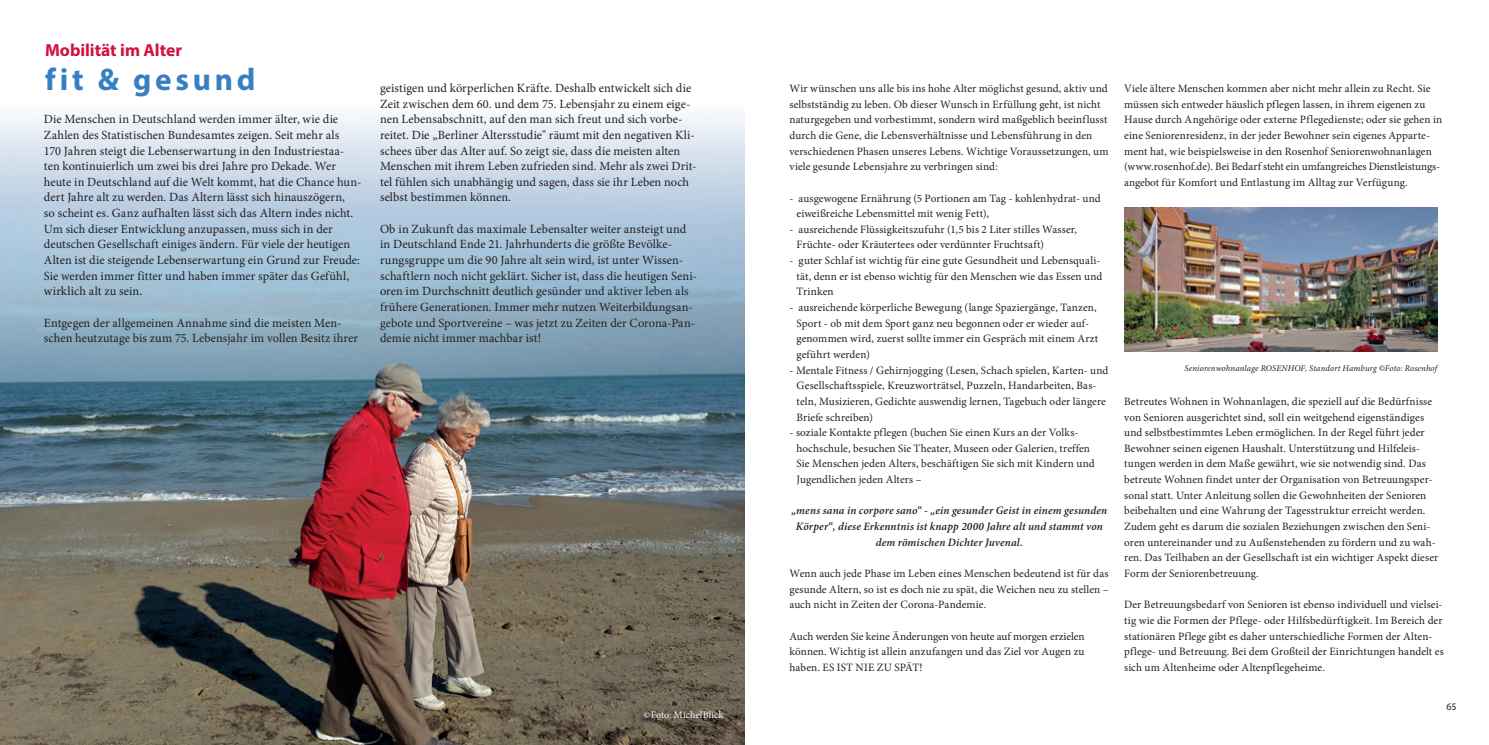
<style>
.page{position:relative;width:1489px;height:745px;background:#fff}
.page>*{position:absolute;margin:0;border:0;box-sizing:border-box;transform-origin:0 0}
.t1{font:700 31.25px "Myriad Pro";letter-spacing:.12em;color:#387fc2}
.t2{font:700 17.5px "Myriad Pro";letter-spacing:-.005em;color:#d2113d}
.t3{font:12.5px/15.6px "Minion Pro";letter-spacing:.005em;color:#231f20}
.t4{font:11.25px/15.6px "Minion Pro";letter-spacing:.005em;color:#231f20}
.t5{font:italic 600 11.25px/15.6px "Minion Pro";letter-spacing:.015em;color:#231f20;text-align:center}
.t6{font:10px "Minion Pro";letter-spacing:.01em;color:#fff}
.t7{font:10px "Myriad Pro";color:#231f20}
.t8{font:italic 8.75px "Minion Pro";letter-spacing:.015em;color:#231f20}
</style>
<div class="page">
<img style="left:0;top:115px;width:744px;height:629px">
<svg style="left:33px;top:702px;width:9px;height:7px"></svg>
<img style="left:1124px;top:208px;width:313px;height:143px">
<h2 class="t2" style="left:45px;top:39px;width:138px">Mobilität im Alter</h2>
<h1 class="t1" style="left:45px;top:59px;width:212px">fit &amp; gesund</h1>
<p class="t3" style="left:44px;top:111px;width:319px">Die Menschen in Deutschland werden immer älter, wie die Zahlen des Statistischen Bundesamtes zeigen. Seit mehr als<br>170 Jahren steigt die Lebenserwartung in den Industriestaa&shy;ten kontinuierlich um zwei bis drei Jahre pro Dekade. Wer heute in Deutschland auf die Welt kommt, hat die Chance hun&shy;dert Jahre alt zu werden. Das Altern lässt sich hinauszögern,<br>so scheint es. Ganz aufhalten lässt sich das Altern indes nicht.<br>Um sich dieser Entwicklung anzupassen, muss sich in der deutschen Gesellschaft einiges ändern. Für viele der heutigen Alten ist die steigende Lebenserwartung ein Grund zur Freude:<br>Sie werden immer fitter und haben immer später das Gefühl, wirklich alt zu sein.</p>
<p class="t3" style="left:44px;top:315px;width:315px">Entgegen der allgemeinen Annahme sind die meisten Men&shy;schen heutzutage bis zum 75. Lebensjahr im vollen Besitz ihrer</p>
<p class="t3" style="left:380px;top:80px;width:318px">geistigen und körperlichen Kräfte. Deshalb entwickelt sich die Zeit zwischen dem 60. und dem 75. Lebensjahr zu einem eige&shy;nen Lebensabschnitt, auf den man sich freut und sich vorbe&shy;reitet. Die „Berliner Altersstudie" räumt mit den negativen Kli&shy;schees über das Alter auf. So zeigt sie, dass die meisten alten Menschen mit ihrem Leben zufrieden sind. Mehr als zwei Drit&shy;tel fühlen sich unabhängig und sagen, dass sie ihr Leben noch selbst bestimmen können.</p>
<p class="t3" style="left:380px;top:221px;width:318px">Ob in Zukunft das maximale Lebensalter weiter ansteigt und in Deutschland Ende 21. Jahrhunderts die größte Bevölke&shy;rungsgruppe um die 90 Jahre alt sein wird, ist unter Wissen&shy;schaftlern noch nicht geklärt. Sicher ist, dass die heutigen Seni&shy;oren im Durchschnitt deutlich gesünder und aktiver leben als frühere Generationen. Immer mehr nutzen Weiterbildungsan&shy;gebote und Sportvereine – was jetzt zu Zeiten der Corona-Pan&shy;demie nicht immer machbar ist!</p>
<p class="t6" style="left:643px;top:707px;width:81px">©Foto: MichelBlick</p>
<p class="t4" style="left:789px;top:81px;width:320px">Wir wünschen uns alle bis ins hohe Alter möglichst gesund, aktiv und selbstständig zu leben. Ob dieser Wunsch in Erfüllung geht, ist nicht naturgegeben und vorbestimmt, sondern wird maßgeblich beeinflusst durch die Gene, die Lebensverhältnisse und Lebensführung in den verschiedenen Phasen unseres Lebens. Wichtige Voraussetzungen, um viele gesunde Lebensjahre zu verbringen sind:</p>
<p class="t4" style="left:796px;top:190px;width:305px;text-indent:-7px">- ausgewogene Ernährung (5 Portionen am Tag - kohlenhydrat- und eiweißreiche Lebensmittel mit wenig Fett),</p>
<p class="t4" style="left:796px;top:221px;width:282px;text-indent:-7px">- ausreichende Flüssigkeitszufuhr (1,5 bis 2 Liter stilles Wasser,<br>Früchte- oder Kräutertees oder verdünnter Fruchtsaft)</p>
<p class="t4" style="left:796px;top:252px;width:307px;text-indent:-7px">- guter Schlaf ist wichtig für eine gute Gesundheit und Lebensquali&shy;tät, denn er ist ebenso wichtig für den Menschen wie das Essen und<br>Trinken</p>
<p class="t4" style="left:796px;top:299px;width:303px;text-indent:-7px">- ausreichende körperliche Bewegung (lange Spaziergänge, Tanzen, Sport - ob mit dem Sport ganz neu begonnen oder er wieder auf&shy;genommen wird, zuerst sollte immer ein Gespräch mit einem Arzt geführt werden)</p>
<p class="t4" style="left:796px;top:362px;width:313px;text-indent:-7px">- Mentale Fitness / Gehirnjogging (Lesen, Schach spielen, Karten- und Gesellschaftsspiele, Kreuzworträtsel, Puzzeln, Handarbeiten, Bas&shy;teln, Musizieren, Gedichte auswendig lernen, Tagebuch oder längere Briefe schreiben)</p>
<p class="t4" style="left:796px;top:424px;width:299px;text-indent:-7px">- soziale Kontakte pflegen (buchen Sie einen Kurs an der Volks&shy;hochschule, besuchen Sie Theater, Museen oder Galerien, treffen Sie Menschen jeden Alters, beschäftigen Sie sich mit Kindern und Jugendlichen jeden Alters –</p>
<p class="t5" style="left:791px;top:502px;width:317px">„mens sana in corpore sano“ - „ein gesunder Geist in einem gesunden<br>Körper“, diese Erkenntnis ist knapp 2000 Jahre alt und stammt von dem römischen Dichter Juvenal.</p>
<p class="t4" style="left:789px;top:565px;width:320px;text-align:justify">Wenn auch jede Phase im Leben eines Menschen bedeutend ist für das gesunde Altern, so ist es doch nie zu spät, die Weichen neu zu stellen – auch nicht in Zeiten der Corona-Pandemie.</p>
<p class="t4" style="left:789px;top:627px;width:296px;text-align:justify">Auch werden Sie keine Änderungen von heute auf morgen erzielen können. Wichtig ist allein anzufangen und das Ziel vor Augen zu haben. ES IST NIE ZU SPÄT!</p>
<p class="t4" style="left:1124px;top:81px;width:319px">Viele ältere Menschen kommen aber nicht mehr allein zu Recht. Sie müssen sich entweder häuslich pflegen lassen, in ihrem eigenen zu Hause durch Angehörige oder externe Pflegedienste; oder sie gehen in eine Seniorenresidenz, in der jeder Bewohner sein eigenes Apparte&shy;ment hat, wie beispielsweise in den Rosenhof Seniorenwohnanlagen (www.rosenhof.de). Bei Bedarf steht ein umfangreiches Dienstleistungs&shy;angebot für Komfort und Entlastung im Alltag zur Verfügung.</p>
<p class="t8" style="left:1184px;top:362px;width:254px">Seniorenwohnanlage ROSENHOF, Standort Hamburg ©Foto: Rosenhof</p>
<p class="t4" style="left:1124px;top:393px;width:315px">Betreutes Wohnen in Wohnanlagen, die speziell auf die Bedürfnisse von Senioren ausgerichtet sind, soll ein weitgehend eigenständiges und selbstbestimmtes Leben ermöglichen. In der Regel führt jeder Bewohner seinen eigenen Haushalt. Unterstützung und Hilfeleis&shy;tungen werden in dem Maße gewährt, wie sie notwendig sind. Das betreute Wohnen findet unter der Organisation von Betreuungsper&shy;sonal statt. Unter Anleitung sollen die Gewohnheiten der Senioren beibehalten und eine Wahrung der Tagesstruktur erreicht werden.<br>Zudem geht es darum die sozialen Beziehungen zwischen den Seni&shy;oren untereinander und zu Außenstehenden zu fördern und zu wah&shy;ren. Das Teilhaben an der Gesellschaft ist ein wichtiger Aspekt dieser Form der Seniorenbetreuung.</p>
<p class="t4" style="left:1124px;top:596px;width:321px">Der Betreuungsbedarf von Senioren ist ebenso individuell und vielsei&shy;tig wie die Formen der Pflege- oder Hilfsbedürftigkeit. Im Bereich der stationären Pflege gibt es daher unterschiedliche Formen der Alten&shy;pflege- und Betreuung. Bei dem Großteil der Einrichtungen handelt es sich um Altenheime oder Altenpflegeheime.</p>
<p class="t7" style="left:1446px;top:700px;width:12px">65</p>
</div>
